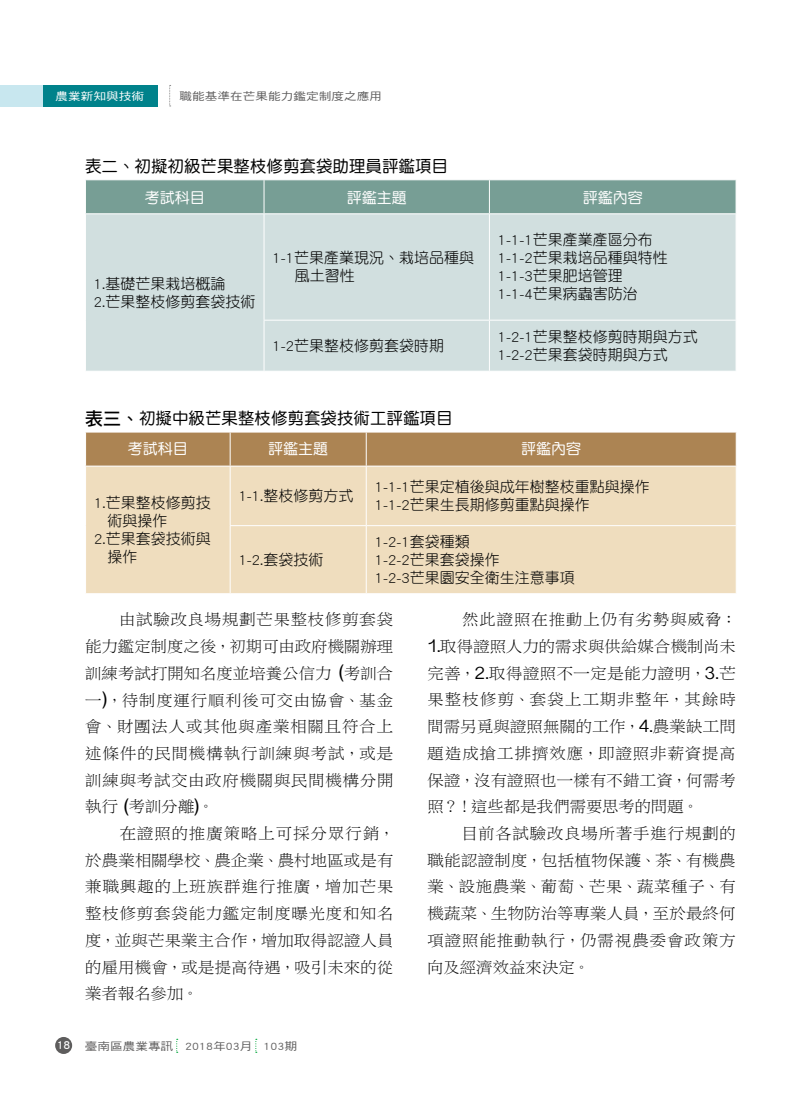
<style>
.page{position:relative;width:808px;height:1106px;background:#fff}
.page>*{position:absolute;margin:0;border:0;box-sizing:border-box;transform-origin:0 0}
.t1{font:16.5px "DF Yuan Std W5";color:#000}
.t2{font:16.05px/26.7px "Li Song Pro";letter-spacing:-.015em;color:#000;text-align:justify;scale:1.05 1}
.t3{font:15px/18px "DF Yuan Std W3";color:#000}
.t4{font:15px "DF Yuan Std W5";color:#fff}
.t5{font:10.8px "DF Hei Std W5";letter-spacing:.005em;color:#5e5d5d;scale:1.17 1}
.t6{font:10.8px "DF Hei Std W5";letter-spacing:.005em;color:#fff;scale:1.17 1}
.t7{font:10.5px "Li Hei Pro";color:#fff}
.s1{font-family:"Li Hei Pro";font-size:18px}
.s2{font-family:"Bangla Sangam MN"}
</style>
<div class="page">
<div style="left:55px;top:1037px;width:17px;height:17px;background:#5e5d5d;border-radius:50%"></div>
<svg style="left:255px;top:1038px;width:2px;height:14px"></svg>
<svg style="left:176px;top:1038px;width:2px;height:14px"></svg>
<svg style="left:169px;top:85px;width:2px;height:22px"></svg>
<div style="left:0;top:85px;width:157px;height:21px;background:#00828b"></div>
<div style="left:0;top:85px;width:43px;height:21px;background:#c8e7ef"></div>
<div style="left:86px;top:180px;width:650px;height:33px;background:#779e95"></div>
<div style="left:86px;top:214px;width:650px;height:157px;background:#d1dfdf"></div>
<hr style="left:264px;top:180px;width:1px;height:33px;background:#fff">
<hr style="left:489px;top:180px;width:1px;height:33px;background:#fff">
<hr style="left:264px;top:214px;width:1px;height:106px;background:#fff">
<hr style="left:489px;top:214px;width:1px;height:106px;background:#fff">
<hr style="left:264px;top:320px;width:225px;height:1px;background:#fff">
<hr style="left:264px;top:320px;width:1px;height:51px;background:#fff">
<hr style="left:489px;top:320px;width:247px;height:1px;background:#fff">
<hr style="left:489px;top:320px;width:1px;height:51px;background:#fff">
<div style="left:86px;top:433px;width:650px;height:33px;background:#ac8453"></div>
<div style="left:86px;top:467px;width:650px;height:126px;background:#efddbe"></div>
<hr style="left:230px;top:432px;width:1px;height:34px;background:#fff">
<hr style="left:366px;top:432px;width:1px;height:34px;background:#fff">
<hr style="left:230px;top:466px;width:1px;height:59px;background:#fff">
<hr style="left:366px;top:466px;width:1px;height:59px;background:#fff">
<hr style="left:230px;top:525px;width:136px;height:1px;background:#fff">
<hr style="left:230px;top:526px;width:1px;height:67px;background:#fff">
<hr style="left:366px;top:525px;width:370px;height:1px;background:#fff">
<hr style="left:366px;top:526px;width:1px;height:67px;background:#fff">
<p class="t6" style="left:74px;top:90px;width:45px">專題報導</p>
<p class="t5" style="left:179px;top:90px;width:175px">職能基準在芒果能力鑑定制度之應用</p>
<p class="t6" style="left:55px;top:90px;width:77px">農業新知與技術</p>
<p class="t1" style="left:85px;top:157px;width:364px">表二、初擬初級芒果整枝修剪套袋助理員評鑑項目</p>
<p class="t4" style="left:145px;top:189px;width:61px">考試科目</p>
<p class="t4" style="left:347px;top:189px;width:61px">評鑑主題</p>
<p class="t4" style="left:583px;top:189px;width:61px">評鑑內容</p>
<p class="t3" style="left:94px;top:274px;width:163px">1.基礎芒果栽培概論<br>2.芒果整枝修剪套袋技術</p>
<p class="t3" style="left:295px;top:249px;width:181px;text-indent:-22px">1-1芒果產業現況、栽培品種與風土習性</p>
<p class="t3" style="left:498px;top:231px;width:171px">1-1-1芒果產業產區分布<br>1-1-2芒果栽培品種與特性<br>1-1-3芒果肥培管理<br>1-1-4芒果病蟲害防治</p>
<p class="t3" style="left:273px;top:336px;width:173px">1-2芒果整枝修剪套袋時期</p>
<p class="t3" style="left:498px;top:327px;width:201px">1-2-1芒果整枝修剪時期與方式<br>1-2-2芒果套袋時期與方式</p>
<p class="t1" style="left:85px;top:409px;width:369px"><span class="s1">表三、</span>初擬中級芒果整枝修剪套袋技術工評鑑項目</p>
<p class="t4" style="left:128px;top:441px;width:61px">考試科目</p>
<p class="t4" style="left:268px;top:441px;width:61px">評鑑主題</p>
<p class="t4" style="left:521px;top:441px;width:61px">評鑑內容</p>
<p class="t3" style="left:94px;top:493px;width:118px">1.芒果整枝修剪技</p>
<p class="t3" style="left:108px;top:511px;width:61px">術與操作</p>
<p class="t3" style="left:94px;top:529px;width:118px">2.芒果套袋技術與</p>
<p class="t3" style="left:108px;top:547px;width:31px">操作</p>
<p class="t3" style="left:239px;top:486px;width:116px">1-1.整枝修剪方式</p>
<p class="t3" style="left:375px;top:477px;width:276px">1-1-1芒果定植後與成年樹整枝重點與操作<br>1-1-2芒果生長期修剪重點與操作</p>
<p class="t3" style="left:375px;top:532px;width:201px">1-2-1套袋種類<br>1-2-2芒果套袋操作<br>1-2-3芒果園安全衛生注意事項</p>
<p class="t3" style="left:239px;top:550px;width:86px">1-2.套袋技術</p>
<p class="t2" style="left:85px;top:606px;width:296px;text-indent:34px">由試驗改良場規劃芒果整枝修剪套袋能力鑑定制度之後，初期可由政府機關辦理訓練考試打開知名度並培養公信力 <span class="s2">(</span>考訓合一<span class="s2">)</span>，待制度運行順利後可交由協會、基金會、財團法人或其他與產業相關且符合上述條件的民間機構執行訓練與考試，或是訓練與考試交由政府機關與民間機構分開執行 <span class="s2">(</span>考訓分離<span class="s2">)</span>。</p>
<p class="t2" style="left:85px;top:820px;width:297px;text-indent:35px">在證照的推廣策略上可採分眾行銷，於農業相關學校、農企業、農村地區或是有兼職興趣的上班族群進行推廣，增加芒果整枝修剪套袋能力鑑定制度曝光度和知名度，並與芒果業主合作，增加取得認證人員的雇用機會，或是提高待遇，吸引未來的從業者報名參加。</p>
<p class="t7" style="left:57px;top:1040px;width:15px">18</p>
<p class="t5" style="left:85px;top:1040px;width:183px">臺南區農業專訊 2018年03月 103期</p>
<p class="t2" style="left:427px;top:606px;width:297px;text-indent:35px">然此證照在推動上仍有劣勢與威脅：<span class="s2">1.</span>取得證照人力的需求與供給媒合機制尚未完善，<span class="s2">2.</span>取得證照不一定是能力證明，<span class="s2">3.</span>芒果整枝修剪、套袋上工期非整年，其餘時間需另覓與證照無關的工作，<span class="s2">4.</span>農業缺工問題造成搶工排擠效應，即證照非薪資提高保證，沒有證照也一樣有不錯工資，何需考照？！這些都是我們需要思考的問題。</p>
<p class="t2" style="left:427px;top:820px;width:296px;text-indent:34px">目前各試驗改良場所著手進行規劃的職能認證制度，包括植物保護、茶、有機農業、設施農業、葡萄、芒果、蔬菜種子、有機蔬菜、生物防治等專業人員，至於最終何項證照能推動執行，仍需視農委會政策方向及經濟效益來決定。</p>
</div>
